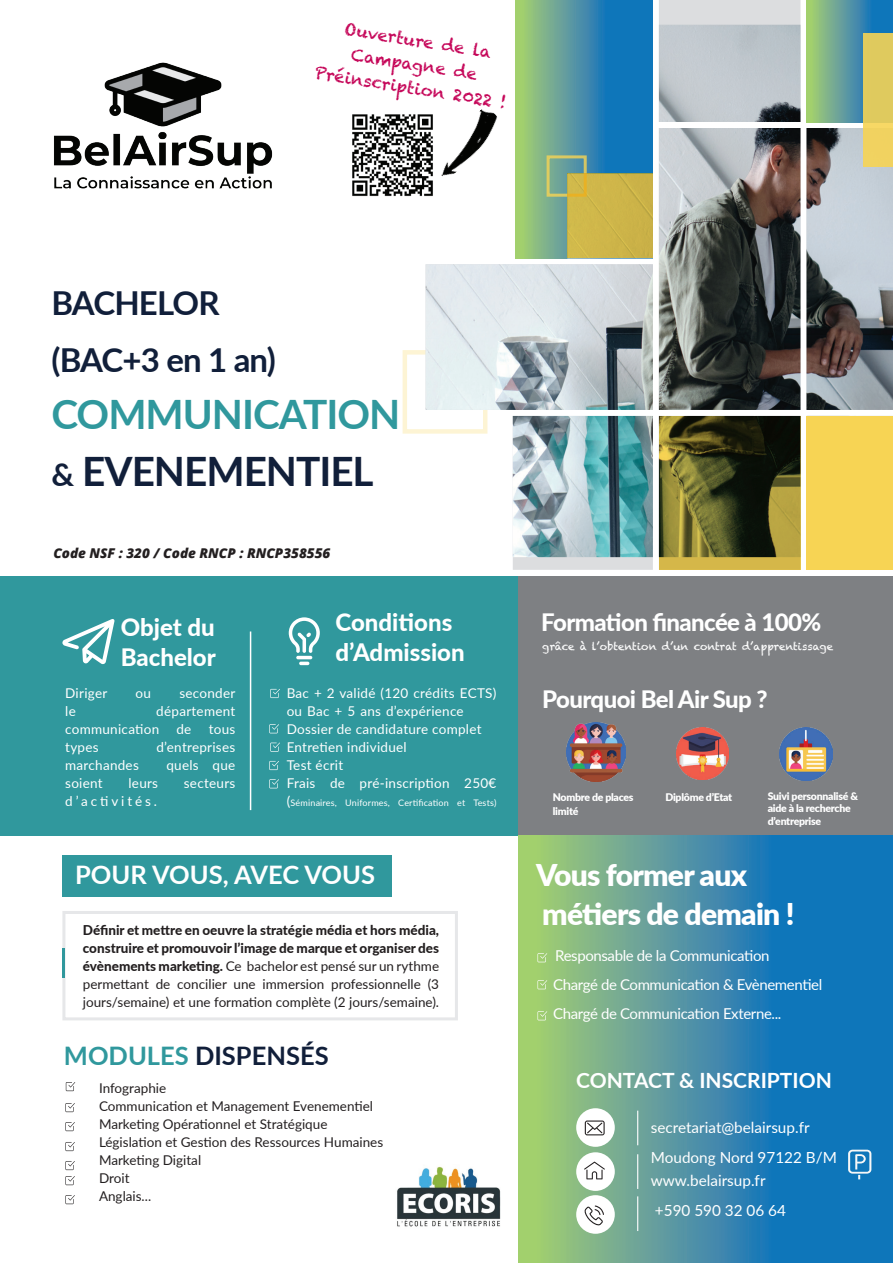
<style>
.page{position:relative;width:893px;height:1263px;background:#fff}
.page>*{position:absolute;margin:0;border:0;box-sizing:border-box;transform-origin:0 0}
.t1{font:700 40.5px/57px "Lato";letter-spacing:-.025em;color:#30989d}
.t2{font:700 33px/57px "Lato";letter-spacing:-.025em;color:#111f3a}
.t3{font:900 30px "Lato";letter-spacing:-.025em;color:#fff}
.t4{font:700 25.5px "Lato";color:#fff}
.t5{font:700 25.5px "Lato";color:#111f3a}
.t6{font:800 24px/30px "Lato";letter-spacing:-.01em;color:#fff}
.t7{font:700 21px "Lato";color:#fff}
.t8{font:16.5px/24px "Chalkduster";color:#c50558;text-align:center}
.t9{font:15.3px/30.6px "Lato";color:#fff}
.t10{font:15px/29px "Lato";letter-spacing:-.025em;color:#fff}
.t11{font:13.5px/18px "Lato";color:#231f20;text-align:justify}
.t12{font:13.5px/18px "Lato";letter-spacing:.02em;color:#fff}
.t13{font:italic 800 13.5px "Open Sans";color:#231f20}
.t14{font:13.5px "Lato";letter-spacing:.215em;color:#fff}
.t15{font:900 10.5px/12.5px "Lato";letter-spacing:-.025em;color:#fff}
.t16{font:10.5px "Chalkduster";color:#fff}
.t17{font:9px "Lato";letter-spacing:.02em;color:#fff}
.s1{font-size:31.5px;color:#111f3a}
.s2{color:#111f3a}
.s3{font-size:13.5px}
.s4{font-weight:800}
.s5{color:#30989d}
</style>
<div class="page">
<div style="left:0;top:576px;width:527px;height:260px;background:#30989d"></div>
<div style="left:519px;top:576px;width:374px;height:260px;background:#7e8083"></div>
<svg style="left:518px;top:836px;width:375px;height:427px;background:#4893a2"></svg>
<svg style="left:513px;top:0;width:380px;height:570px;background:#97bbc1"></svg>
<img style="left:426px;top:25px;width:467px;height:532px">
<div style="left:547px;top:155px;width:40px;height:42px;border:3px solid #f7d454"></div>
<div style="left:864px;top:33px;width:29px;height:134px;background:linear-gradient(to bottom,#d9c75d,#f1d361)"></div>
<div style="left:62px;top:855px;width:330px;height:41px;background:#30989d"></div>
<div style="left:62px;top:911px;width:396px;height:109px;border:3px solid #e6e7e9"></div>
<hr style="left:62px;top:948px;width:3px;height:29px;background:#30989d">
<div style="left:576px;top:1108px;width:39px;height:39px;background:#fff;border-radius:50%"></div>
<svg style="left:585px;top:1120px;width:20px;height:15px"></svg>
<div style="left:576px;top:1152px;width:39px;height:39px;background:#fff;border-radius:50%"></div>
<svg style="left:584px;top:1161px;width:21px;height:18px"></svg>
<div style="left:576px;top:1195px;width:39px;height:39px;background:#fff;border-radius:50%"></div>
<svg style="left:584px;top:1205px;width:20px;height:20px"></svg>
<hr style="left:637px;top:1110px;width:1px;height:35px;background:#fff">
<hr style="left:637px;top:1154px;width:1px;height:35px;background:#fff">
<hr style="left:637px;top:1196px;width:1px;height:35px;background:#fff">
<hr style="left:250px;top:631px;width:1px;height:179px;background:#fff">
<svg style="left:659px;top:416px;width:141px;height:154px;background:#5b5624"></svg>
<div style="left:567px;top:174px;width:86px;height:84px;background:#ceb64a"></div>
<div style="left:806px;top:416px;width:87px;height:154px;background:#f7d454"></div>
<svg style="left:65px;top:1103px;width:10px;height:9px"></svg>
<svg style="left:289px;top:617px;width:31px;height:36px"></svg>
<hr style="left:296px;top:656px;width:16px;height:3px;background:#fff;border-radius:2px">
<svg style="left:299px;top:662px;width:10px;height:3px"></svg>
<svg style="left:62px;top:619px;width:53px;height:45px"></svg>
<img style="left:54px;top:62px;width:219px;height:127px">
<svg style="left:65px;top:1122px;width:10px;height:9px"></svg>
<svg style="left:65px;top:1142px;width:10px;height:9px"></svg>
<svg style="left:65px;top:1161px;width:10px;height:9px"></svg>
<svg style="left:65px;top:1176px;width:10px;height:9px"></svg>
<svg style="left:65px;top:1195px;width:10px;height:9px"></svg>
<svg style="left:66px;top:1082px;width:9px;height:9px"></svg>
<img style="left:397px;top:1166px;width:104px;height:61px">
<svg style="left:270px;top:689px;width:10px;height:9px"></svg>
<svg style="left:270px;top:742px;width:10px;height:10px"></svg>
<svg style="left:269px;top:779px;width:10px;height:9px"></svg>
<svg style="left:269px;top:761px;width:10px;height:9px"></svg>
<svg style="left:269px;top:724px;width:10px;height:9px"></svg>
<svg style="left:537px;top:953px;width:10px;height:9px"></svg>
<svg style="left:537px;top:980px;width:10px;height:9px"></svg>
<svg style="left:537px;top:1011px;width:10px;height:9px"></svg>
<img style="left:676px;top:727px;width:52px;height:52px">
<img style="left:566px;top:722px;width:59px;height:59px">
<img style="left:779px;top:727px;width:53px;height:53px">
<svg style="left:848px;top:1150px;width:23px;height:29px"></svg>
<img style="left:352px;top:114px;width:83px;height:83px">
<img style="left:426px;top:104px;width:80px;height:77px">
<p class="t8" style="left:324px;top:13px;width:195px;rotate:9deg">Ouverture de la<br>Campagne de<br>Préinscription 2022 !</p>
<h2 class="t2" style="left:51px;top:273px;width:226px">BACHELOR (BAC+3 en 1 an)</h2>
<h1 class="t1" style="left:51px;top:384px;width:350px">COMMUNICATION <span class="s1">&amp;</span> <span class="s2">EVENEMENTIEL</span></h1>
<p class="t13" style="left:53px;top:542px;width:278px">Code NSF : 320 / Code RNCP : RNCP358556</p>
<h3 class="t6" style="left:121px;top:611px;width:95px">Objet du</h3>
<h3 class="t6" style="left:541px;top:606px;width:281px">Formation financée à 100%</h3>
<h3 class="t6" style="left:121px;top:641px;width:97px">Bachelor</h3>
<h3 class="t6" style="left:336px;top:606px;width:131px">Conditions d’Admission</h3>
<p class="t16" style="left:542px;top:640px;width:292px">grâce à l’obtention d’un contrat d’apprentissage</p>
<p class="t12" style="left:65px;top:684px;width:44px">Diriger</p>
<p class="t12" style="left:135px;top:684px;width:17px">ou</p>
<p class="t12" style="left:179px;top:684px;width:57px">seconder</p>
<p class="t12" style="left:65px;top:702px;width:12px">le</p>
<p class="t12" style="left:65px;top:702px;width:172px;text-indent:91px">département communication</p>
<p class="t12" style="left:176px;top:720px;width:16px">de</p>
<p class="t12" style="left:209px;top:720px;width:28px">tous</p>
<p class="t12" style="left:65px;top:738px;width:35px">types</p>
<p class="t12" style="left:156px;top:738px;width:80px">d’entreprises</p>
<p class="t12" style="left:65px;top:756px;width:75px">marchandes</p>
<p class="t12" style="left:166px;top:756px;width:70px">quels que</p>
<p class="t12" style="left:65px;top:774px;width:39px">soient</p>
<p class="t12" style="left:128px;top:774px;width:31px">leurs</p>
<p class="t12" style="left:184px;top:774px;width:53px">secteurs</p>
<p class="t14" style="left:65px;top:792px;width:93px">d’activités.</p>
<p class="t12" style="left:287px;top:684px;width:211px">Bac + 2 validé (120 crédits ECTS) ou Bac + 5 ans d’expérience<br>Dossier de candidature complet<br>Entretien individuel<br>Test écrit<br>Frais de pré-inscription 250€</p>
<p class="t17" style="left:287px;top:797px;width:211px"><span class="s3">(</span>Séminaires, Uniformes, Certification et Tests)</p>
<h3 class="t4" style="left:75px;top:856px;width:301px">POUR VOUS, AVEC VOUS</h3>
<p class="t11" style="left:83px;top:921px;width:358px"><span class="s4">Définir et mettre en oeuvre la stratégie média et hors média, construire et promouvoir l’image de marque et organiser des évènements marketing.</span> Ce bachelor est pensé sur un rythme permettant de concilier une immersion professionnelle (3 jours/semaine) et une formation complète (2 jours/semaine).</p>
<h3 class="t5" style="left:64px;top:1037px;width:266px"><span class="s5">MODULES</span> DISPENSÉS</h3>
<p class="t11" style="left:99px;top:1078px;width:286px;text-align:left">Infographie<br>Communication et Management Evenementiel<br>Marketing Opérationnel et Stratégique<br>Législation et Gestion des Ressources Humaines<br>Marketing Digital<br>Droit<br>Anglais...</p>
<h3 class="t6" style="left:542px;top:683px;width:227px">Pourquoi Bel Air Sup ?</h3>
<p class="t15" style="left:553px;top:790px;width:82px">Nombre de places</p>
<p class="t15" style="left:665px;top:790px;width:68px">Diplôme d’Etat</p>
<p class="t15" style="left:768px;top:789px;width:92px">Suivi personnalisé &amp;</p>
<p class="t15" style="left:553px;top:804px;width:27px">limité</p>
<p class="t15" style="left:768px;top:801px;width:85px">aide à la recherche d’entreprise</p>
<h3 class="t3" style="left:536px;top:852px;width:213px">Vous former aux</h3>
<h3 class="t3" style="left:542px;top:891px;width:254px">métiers de demain !</h3>
<p class="t10" style="left:555px;top:941px;width:216px">Responsable de la Communication</p>
<p class="t10" style="left:553px;top:970px;width:271px">Chargé de Communication &amp; Evènementiel<br>Chargé de Communication Externe...</p>
<h3 class="t7" style="left:576px;top:1065px;width:257px">CONTACT &amp; INSCRIPTION</h3>
<p class="t9" style="left:651px;top:1111px;width:187px">secretariat@belairsup.fr<br>Moudong Nord 97122 B/M</p>
<p class="t9" style="left:651px;top:1165px;width:137px;line-height:29.7px">www.belairsup.fr +590 590 32 06 64</p>
</div>
